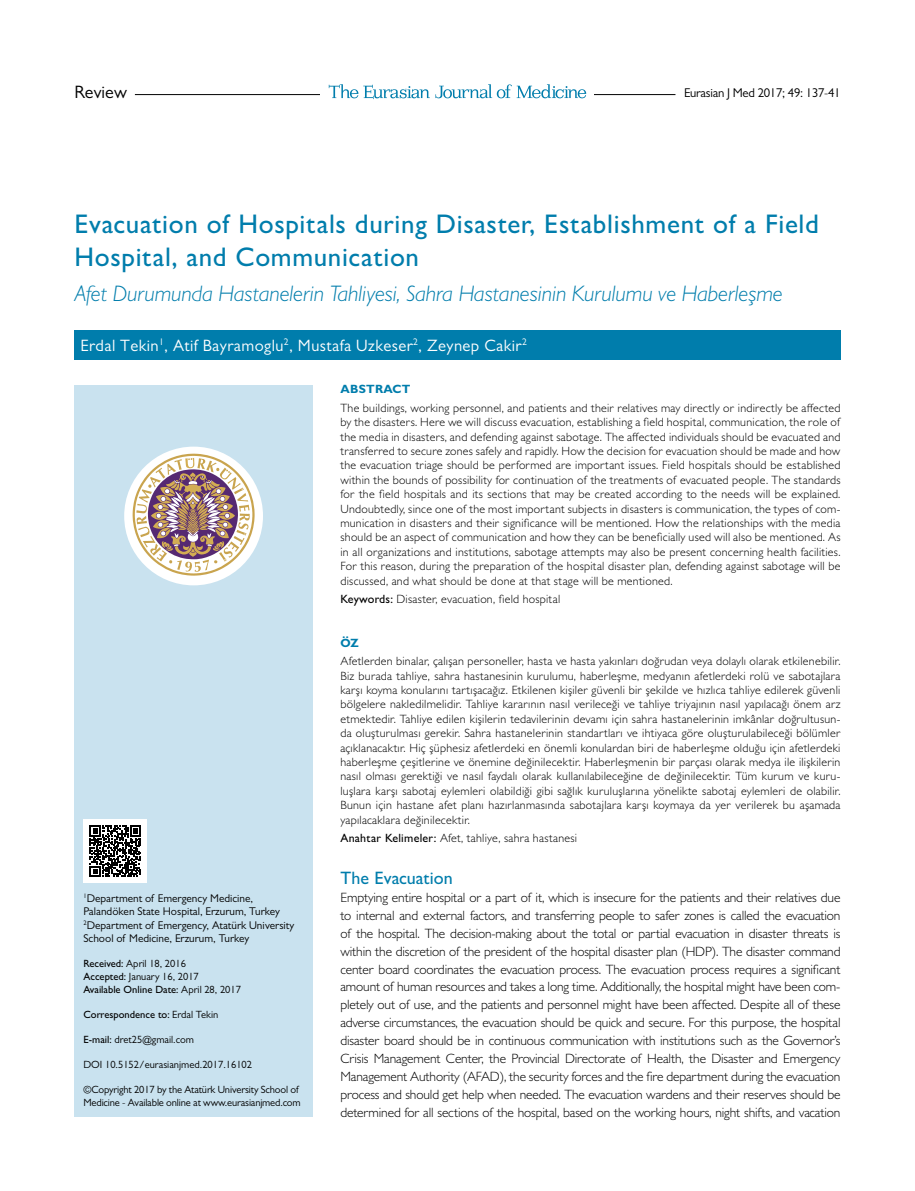
<style>
.page{position:relative;width:915px;height:1191px;background:#fff}
.page>*{position:absolute;margin:0;border:0;box-sizing:border-box;transform-origin:0 0}
.t1{font:500 27px/32.4px "Gill Sans MT Pro";letter-spacing:.025em;color:#007dac}
.t2{font:italic 300 22.5px "Gill Sans MT Pro";color:#007dac}
.t3{font:500 18px "Gill Sans MT Pro";color:#007dac}
.t4{font:18px "Gill Sans MT Pro";color:#000}
.t5{font:16.5px "Gill Sans MT Pro";letter-spacing:.025em;color:#fff}
.t6{font:300 13.5px/17.9px "Gill Sans MT Pro";letter-spacing:-.01em;color:#000;text-align:justify}
.t7{font:12.75px "Gill Sans MT Pro";letter-spacing:-.02em;color:#000}
.t8{font:300 12px/14.4px "Gill Sans MT Pro";letter-spacing:.02em;color:#000;text-align:justify}
.t9{font:700 12px "Gill Sans MT Pro";letter-spacing:.02em;color:#007dac}
.t10{font:11.25px/13.5px "Gill Sans MT Pro";color:#000}
.t11{font:10.5px/12.6px "Gill Sans MT Pro";letter-spacing:-.015em;color:#000}
.t12{font:500 10.5px/12.6px "Gill Sans MT Pro";color:#000}
.s1{font-weight:400}
.s2{font-weight:500}
</style>
<div class="page">
<div style="left:74px;top:385px;width:239px;height:731px;background:#c9e2ef"></div>
<hr style="left:135px;top:94px;width:540px;height:1px;background:#000">
<div style="left:320px;top:80px;width:273px;height:25px;background:#fff"></div>
<svg style="left:328px;top:84px;width:101px;height:15px"></svg>
<svg style="left:435px;top:84px;width:151px;height:14px"></svg>
<div style="left:83px;top:819px;width:64px;height:64px;background:#fff"></div>
<svg style="left:90px;top:825px;width:51px;height:51px"></svg>
<div style="left:74px;top:330px;width:766px;height:29px;background:#007dac"></div>
<div style="left:124px;top:446px;width:139px;height:139px;background:#fff;border-radius:50%"></div>
<svg style="left:132px;top:454px;width:122px;height:121px"></svg>
<h3 class="t4" style="left:74px;top:81px;width:54px">Review</h3>
<p class="t7" style="left:684px;top:85px;width:158px">Eurasian J Med 2017; 49: 137-41</p>
<h1 class="t1" style="left:74px;top:208px;width:745px">Evacuation of Hospitals during Disaster, Establishment of a Field<br>Hospital, and Communication</h1>
<h2 class="t2" style="left:74px;top:280px;width:709px">Afet Durumunda Hastanelerin Tahliyesi, Sahra Hastanesinin Kurulumu ve Haberleşme</h2>
<h3 class="t5" style="left:80px;top:335px;width:447px">Erdal Tekin<sup>1</sup>, Atif Bayramoglu<sup>2</sup>, Mustafa Uzkeser<sup>2</sup>, Zeynep Cakir<sup>2</sup></h3>
<p class="t10" style="left:83px;top:891px;width:212px"><sup>1</sup>Department of Emergency Medicine, Palandöken State Hospital, Erzurum, Turkey <sup>2</sup>Department of Emergency, Atatürk University School of Medicine, Erzurum, Turkey</p>
<p class="t12" style="left:83px;top:957px;width:159px">Received: <span class="s1">April 18, 2016<br></span>Accepted: <span class="s1">January 16, 2017<br></span>Available Online Date: <span class="s1">April 28, 2017</span></p>
<p class="t12" style="left:83px;top:1008px;width:136px">Correspondence to: <span class="s1">Erdal Tekin</span></p>
<p class="t11" style="left:83px;top:1033px;width:112px"><span class="s2">E-mail:</span> dret25@gmail.com</p>
<p class="t11" style="left:83px;top:1058px;width:170px">DOI 10.5152/eurasianjmed.2017.16102</p>
<p class="t11" style="left:83px;top:1083px;width:219px">©Copyright 2017 by the Atatürk University School of<br>Medicine - Available online at www.eurasianjmed.com</p>
<p class="t9" style="left:340px;top:382px;width:71px">ABSTRACT</p>
<p class="t8" style="left:340px;top:400px;width:501px">The buildings, working personnel, and patients and their relatives may directly or indirectly be affected by the disasters. Here we will discuss evacuation, establishing a field hospital, communication, the role of the media in disasters, and defending against sabotage. The affected individuals should be evacuated and transferred to secure zones safely and rapidly. How the decision for evacuation should be made and how the evacuation triage should be performed are important issues. Field hospitals should be established within the bounds of possibility for continuation of the treatments of evacuated people. The standards for the field hospitals and its sections that may be created according to the needs will be explained.<br>Undoubtedly, since one of the most important subjects in disasters is communication, the types of com&shy;munication in disasters and their significance will be mentioned. How the relationships with the media should be an aspect of communication and how they can be beneficially used will also be mentioned. As in all organizations and institutions, sabotage attempts may also be present concerning health facilities.<br>For this reason, during the preparation of the hospital disaster plan, defending against sabotage will be discussed, and what should be done at that stage will be mentioned.</p>
<p class="t8" style="left:340px;top:592px;width:221px"><span class="s2">Keywords:</span> Disaster, evacuation, field hospital</p>
<p class="t9" style="left:340px;top:635px;width:20px">ÖZ</p>
<p class="t8" style="left:340px;top:654px;width:501px">Afetlerden binalar, çalışan personeller, hasta ve hasta yakınları doğrudan veya dolaylı olarak etkilenebilir.<br>Biz burada tahliye, sahra hastanesinin kurulumu, haberleşme, medyanın afetlerdeki rolü ve sabotajlara karşı koyma konularını tartışacağız. Etkilenen kişiler güvenli bir şekilde ve hızlıca tahliye edilerek güvenli bölgelere nakledilmelidir. Tahliye kararının nasıl verileceği ve tahliye triyajının nasıl yapılacağı önem arz etmektedir. Tahliye edilen kişilerin tedavilerinin devamı için sahra hastanelerinin imkânlar doğrultusun&shy;da oluşturulması gerekir. Sahra hastanelerinin standartları ve ihtiyaca göre oluşturulabileceği bölümler açıklanacaktır. Hiç şüphesiz afetlerdeki en önemli konulardan biri de haberleşme olduğu için afetlerdeki haberleşme çeşitlerine ve önemine değinilecektir. Haberleşmenin bir parçası olarak medya ile ilişkilerin nasıl olması gerektiği ve nasıl faydalı olarak kullanılabileceğine de değinilecektir. Tüm kurum ve kuru&shy;luşlara karşı sabotaj eylemleri olabildiği gibi sağlık kuruluşlarına yönelikte sabotaj eylemleri de olabilir.<br>Bunun için hastane afet planı hazırlanmasında sabotajlara karşı koymaya da yer verilerek bu aşamada yapılacaklara değinilecektir.</p>
<p class="t8" style="left:340px;top:831px;width:238px"><span class="s2">Anahtar Kelimeler:</span> Afet, tahliye, sahra hastanesi</p>
<h3 class="t3" style="left:340px;top:867px;width:114px">The Evacuation</h3>
<p class="t6" style="left:340px;top:888px;width:501px">Emptying entire hospital or a part of it, which is insecure for the patients and their relatives due to internal and external factors, and transferring people to safer zones is called the evacuation of the hospital. The decision-making about the total or partial evacuation in disaster threats is within the discretion of the president of the hospital disaster plan (HDP). The disaster command center board coordinates the evacuation process. The evacuation process requires a significant amount of human resources and takes a long time. Additionally, the hospital might have been com&shy;pletely out of use, and the patients and personnel might have been affected. Despite all of these adverse circumstances, the evacuation should be quick and secure. For this purpose, the hospital disaster board should be in continuous communication with institutions such as the Governor’s Crisis Management Center, the Provincial Directorate of Health, the Disaster and Emergency Management Authority (AFAD), the security forces and the fire department during the evacuation process and should get help when needed. The evacuation wardens and their reserves should be determined for all sections of the hospital, based on the working hours, night shifts, and vacation</p>
</div>
